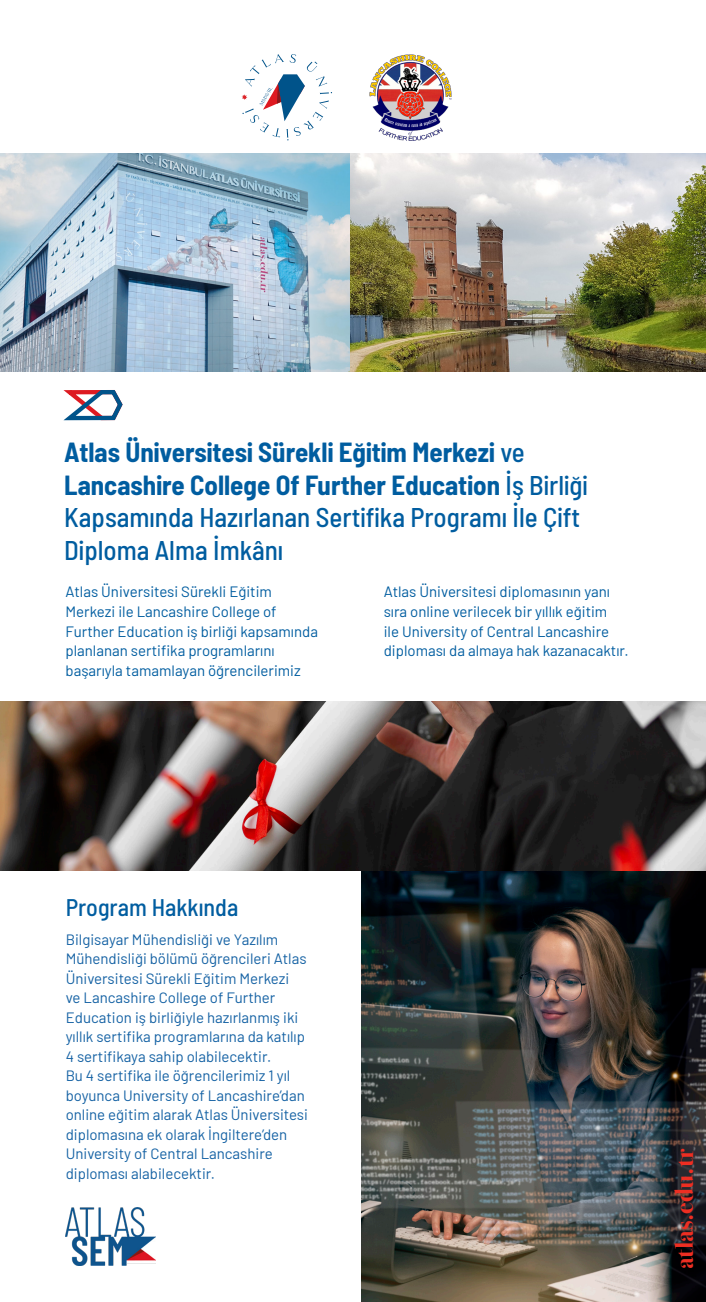
<style>
.page{position:relative;width:706px;height:1302px;background:#fff}
.page>*{position:absolute;margin:0;border:0;box-sizing:border-box;transform-origin:0 0}
.t1{font:700 semi-condensed 27px "Barlow";color:#005da0}
.t2{font:500 semi-condensed 27px "Barlow";color:#005da0}
.t3{font:700 26.1px "Bodoni Svty Two ITCTT";color:#ee2e22}
.t4{font:500 semi-condensed 24px "Barlow";color:#005da0}
.t5{font:15px/19.5px "Barlow";color:#1562a4}
.t6{font:15px/19.5px "Barlow";color:#005da0}
.s1{font-weight:500}
</style>
<div class="page">
<svg style="left:64px;top:390px;width:59px;height:30px"></svg>
<img style="left:0;top:153px;width:706px;height:218px">
<img style="left:361px;top:870px;width:345px;height:431px">
<img style="left:0;top:701px;width:706px;height:169px">
<img style="left:369px;top:54px;width:83px;height:87px">
<svg style="left:242px;top:54px;width:90px;height:86px"></svg>
<img style="left:66px;top:1207px;width:89px;height:57px">
<p class="t1" style="left:64px;top:433px;width:462px">Atlas Üniversitesi Sürekli Eğitim Merkezi <span class="s1">ve</span></p>
<p class="t1" style="left:64px;top:465px;width:525px">Lancashire College Of Further Education <span class="s1">İş Birliği</span></p>
<p class="t2" style="left:64px;top:498px;width:517px">Kapsamında Hazırlanan Sertifika Programı İle Çift</p>
<p class="t2" style="left:64px;top:530px;width:221px">Diploma Alma İmkânı</p>
<p class="t6" style="left:65px;top:581px;width:254px">Atlas Üniversitesi Sürekli Eğitim Merkezi ile Lancashire College of Further Education iş birliği kapsamında planlanan sertifika programlarını başarıyla tamamlayan öğrencilerimiz</p>
<p class="t6" style="left:384px;top:581px;width:246px">Atlas Üniversitesi diplomasının yanı sıra online verilecek bir yıllık eğitim<br>ile University of Central Lancashire diploması da almaya hak kazanacaktır.</p>
<p class="t4" style="left:66px;top:889px;width:174px">Program Hakkında</p>
<p class="t5" style="left:66px;top:928px;width:244px">Bilgisayar Mühendisliği ve Yazılım Mühendisliği bölümü öğrencileri Atlas Üniversitesi Sürekli Eğitim Merkezi<br>ve Lancashire College of Further Education iş birliğiyle hazırlanmış iki yıllık sertifika programlarına da katılıp 4 sertifikaya sahip olabilecektir.<br>Bu 4 sertifika ile öğrencilerimiz 1 yıl boyunca University of Lancashire’dan online eğitim alarak Atlas Üniversitesi diplomasına ek olarak İngiltere’den University of Central Lancashire diploması alabilecektir.</p>
<h2 class="t3" style="left:662px;top:1268px;width:122px;rotate:-90deg">atlas.edu.tr</h2>
</div>
